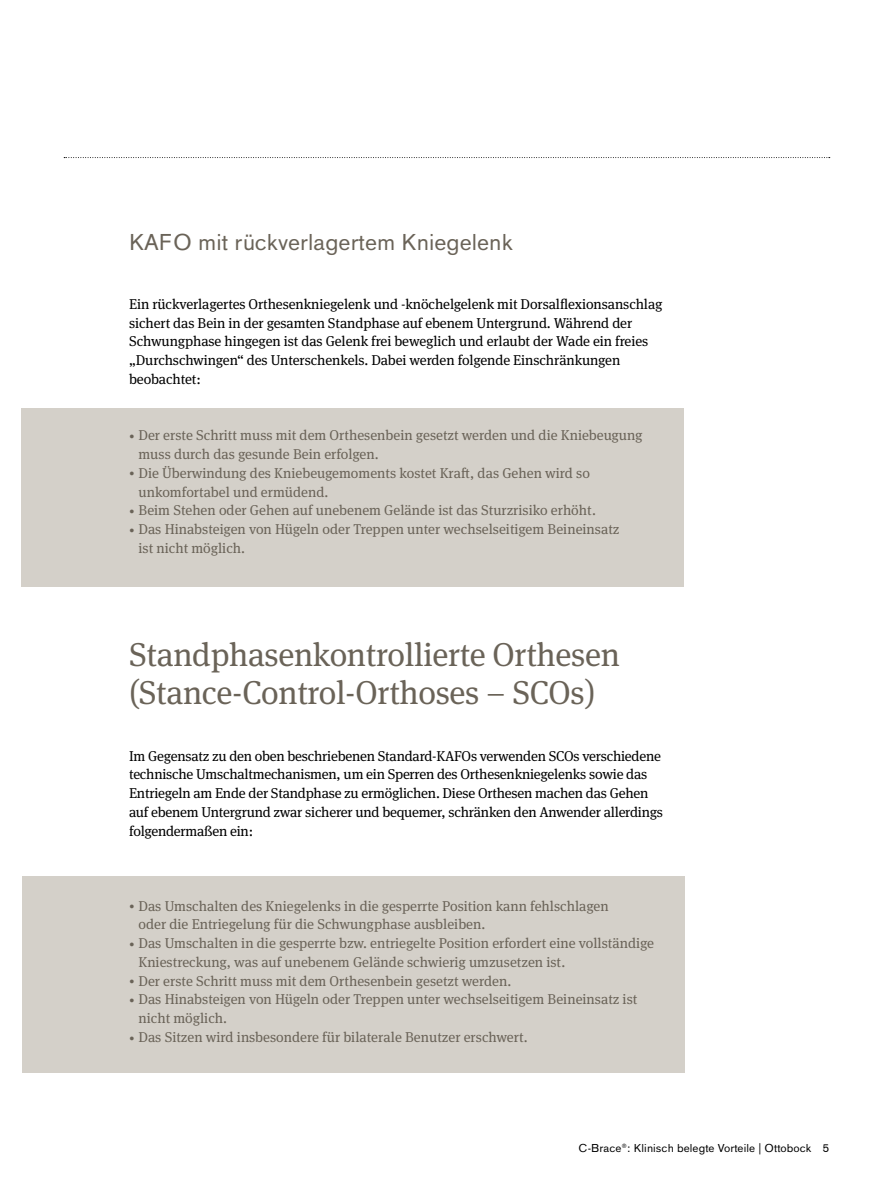
<style>
.page{position:relative;width:893px;height:1191px;background:#fff}
.page>*{position:absolute;margin:0;border:0;box-sizing:border-box;transform-origin:0 0}
.t1{font:33px/38.2px "OBO Serif";letter-spacing:-.01em;color:#6a6358}
.t2{font:22.5px "OBO Sans";color:#6a6358}
.t3{font:14.25px/18.8px "OBO Serif";color:#6a6358}
.t4{font:14.25px/18.8px "OBO Serif";letter-spacing:-.015em;color:#000}
.t5{font:11.25px "OBO Sans";letter-spacing:.005em;color:#000}
.s1{font-size:10.65px}
</style>
<div class="page">
<div style="left:21px;top:408px;width:663px;height:178px;background:#d4d0c9"></div>
<div style="left:22px;top:876px;width:663px;height:197px;background:#d4d0c9"></div>
<svg style="left:64px;top:157px;width:766px;height:1px"></svg>
<h2 class="t2" style="left:129px;top:229px;width:385px">KAFO mit rückverlagertem Kniegelenk</h2>
<p class="t4" style="left:129px;top:295px;width:535px">Ein rückverlagertes Orthesenkniegelenk und -knöchelgelenk mit Dorsalflexionsanschlag sichert das Bein in der gesamten Standphase auf ebenem Untergrund. Während der Schwungphase hingegen ist das Gelenk frei beweglich und erlaubt der Wade ein freies „Durchschwingen“ des Unterschenkels. Dabei werden folgende Einschränkungen beobachtet:</p>
<p class="t3" style="left:138px;top:426px;width:506px;text-indent:-9px"><span class="s1">•</span> Der erste Schritt muss mit dem Orthesenbein gesetzt werden und die Kniebeugung muss durch das gesunde Bein erfolgen.</p>
<p class="t3" style="left:138px;top:463px;width:453px;text-indent:-9px"><span class="s1">•</span> Die Überwindung des Kniebeugemoments kostet Kraft, das Gehen wird so unkomfortabel und ermüdend.</p>
<p class="t3" style="left:129px;top:501px;width:468px"><span class="s1">•</span> Beim Stehen oder Gehen auf unebenem Gelände ist das Sturzrisiko erhöht.</p>
<p class="t3" style="left:138px;top:520px;width:482px;text-indent:-9px"><span class="s1">•</span> Das Hinabsteigen von Hügeln oder Treppen unter wechselseitigem Beineinsatz ist nicht möglich.</p>
<h1 class="t1" style="left:129px;top:635px;width:492px">Standphasenkontrollierte Orthesen (Stance-Control-Orthoses – SCOs)</h1>
<p class="t4" style="left:129px;top:746px;width:535px">Im Gegensatz zu den oben beschriebenen Standard-KAFOs verwenden SCOs verschiedene technische Umschaltmechanismen, um ein Sperren des Orthesenkniegelenks sowie das Entriegeln am Ende der Standphase zu ermöglichen. Diese Orthesen machen das Gehen auf ebenem Untergrund zwar sicherer und bequemer, schränken den Anwender allerdings folgendermaßen ein:</p>
<p class="t3" style="left:138px;top:896px;width:472px;text-indent:-9px"><span class="s1">•</span> Das Umschalten des Kniegelenks in die gesperrte Position kann fehlschlagen oder die Entriegelung für die Schwungphase ausbleiben.</p>
<p class="t3" style="left:138px;top:934px;width:517px;text-indent:-9px"><span class="s1">•</span> Das Umschalten in die gesperrte bzw. entriegelte Position erfordert eine vollständige<br>Kniestreckung, was auf unebenem Gelände schwierig umzusetzen ist.</p>
<p class="t3" style="left:129px;top:971px;width:384px"><span class="s1">•</span> Der erste Schritt muss mit dem Orthesenbein gesetzt werden.</p>
<p class="t3" style="left:138px;top:990px;width:500px;text-indent:-9px"><span class="s1">•</span> Das Hinabsteigen von Hügeln oder Treppen unter wechselseitigem Beineinsatz ist nicht möglich.</p>
<p class="t3" style="left:129px;top:1027px;width:400px"><span class="s1">•</span> Das Sitzen wird insbesondere für bilaterale Benutzer erschwert.</p>
<p class="t5" style="left:579px;top:1141px;width:252px">C-Brace®: Klinisch belegte Vorteile | Ottobock 5</p>
</div>
